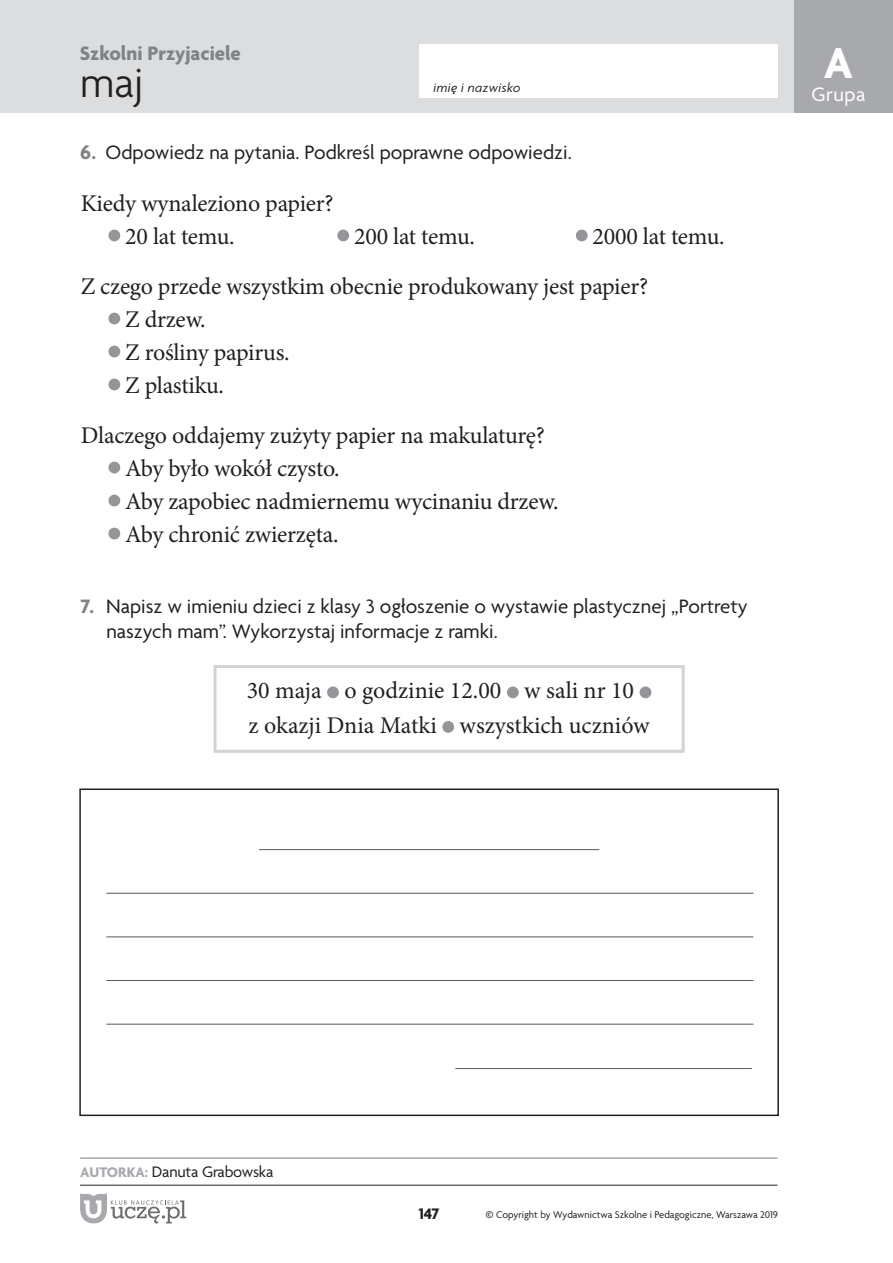
<style>
.page{position:relative;width:893px;height:1263px;background:#fff}
.page>*{position:absolute;margin:0;border:0;box-sizing:border-box;transform-origin:0 0}
.t1{font:700 46.5px "Agenda Pl";color:#fff}
.t2{font:300 45px "Agenda Pl";color:#231f20}
.t3{font:24px/33px "Minion Pro";letter-spacing:-.01em;color:#231f20}
.t4{font:21px/25.2px "Agenda Pl";color:#231f20}
.t5{font:700 21px "Agenda Pl";color:#808285}
.t6{font:21px "Agenda Pl";letter-spacing:.025em;color:#fff}
.t7{font:16.5px "Agenda Pl";letter-spacing:-.01em;color:#231f20}
.t8{font:700 16.5px "Agenda Pl";color:#231f20}
.t9{font:italic 13.5px "Agenda Pl";letter-spacing:.025em;color:#231f20}
.t10{font:10.5px "Agenda Pl";color:#231f20}
.s1{font-weight:700;color:#808285}
.s2{font-weight:700;font-size:15px;color:#a8a9ad}
.s3{font-size:13.5px}
</style>
<div class="page">
<div style="left:0;top:0;width:893px;height:113px;background:#dcdddf"></div>
<div style="left:794px;top:0;width:99px;height:113px;background:#a8a9ad"></div>
<div style="left:419px;top:45px;width:358px;height:53px;background:#fff"></div>
<svg style="left:80px;top:1193px;width:106px;height:30px"></svg>
<hr style="left:80px;top:1185px;width:697px;height:1px;background:#231f20">
<hr style="left:80px;top:1157px;width:697px;height:2px;background:#a8a9ad">
<div style="left:108px;top:230px;width:12px;height:11px;background:#939598;border-radius:50%"></div>
<div style="left:337px;top:230px;width:12px;height:11px;background:#939598;border-radius:50%"></div>
<div style="left:576px;top:230px;width:12px;height:11px;background:#939598;border-radius:50%"></div>
<div style="left:108px;top:313px;width:12px;height:11px;background:#939598;border-radius:50%"></div>
<div style="left:108px;top:346px;width:12px;height:11px;background:#939598;border-radius:50%"></div>
<div style="left:108px;top:379px;width:12px;height:11px;background:#939598;border-radius:50%"></div>
<div style="left:108px;top:462px;width:12px;height:11px;background:#939598;border-radius:50%"></div>
<div style="left:108px;top:495px;width:12px;height:11px;background:#939598;border-radius:50%"></div>
<div style="left:108px;top:528px;width:12px;height:11px;background:#939598;border-radius:50%"></div>
<hr style="left:259px;top:849px;width:340px;height:1px;background:#57585a">
<hr style="left:106px;top:893px;width:647px;height:1px;background:#57585a">
<hr style="left:106px;top:936px;width:647px;height:1px;background:#57585a">
<hr style="left:106px;top:980px;width:647px;height:1px;background:#57585a">
<hr style="left:106px;top:1024px;width:647px;height:1px;background:#57585a">
<hr style="left:455px;top:1068px;width:297px;height:1px;background:#57585a">
<div style="left:79px;top:788px;width:700px;height:328px;border:2px solid #231f20"></div>
<div style="left:327px;top:686px;width:12px;height:12px;background:#939598;border-radius:50%"></div>
<div style="left:507px;top:686px;width:12px;height:12px;background:#939598;border-radius:50%"></div>
<div style="left:640px;top:686px;width:11px;height:12px;background:#939598;border-radius:50%"></div>
<div style="left:442px;top:721px;width:12px;height:12px;background:#939598;border-radius:50%"></div>
<div style="left:214px;top:665px;width:471px;height:88px;border:3px solid #d1d2d4"></div>
<p class="t5" style="left:80px;top:40px;width:162px">Szkolni Przyjaciele</p>
<h2 class="t2" style="left:80px;top:56px;width:65px">maj</h2>
<p class="t4" style="left:80px;top:139px;width:493px"><span class="s1">6.</span> Odpowiedz na pytania. Podkreśl poprawne odpowiedzi.</p>
<p class="t3" style="left:125px;top:186px;width:210px;text-indent:-44px">Kiedy wynaleziono papier?<br>20 lat temu.</p>
<p class="t9" style="left:433px;top:79px;width:89px">imię i nazwisko</p>
<p class="t3" style="left:81px;top:211px;width:645px;line-height:49.9px;text-indent:512px">2000 lat temu.<br>Z czego przede wszystkim obecnie produkowany jest papier?</p>
<p class="t3" style="left:125px;top:302px;width:166px">Z drzew.<br>Z rośliny papirus.<br>Z plastiku.</p>
<p class="t3" style="left:125px;top:418px;width:435px;text-indent:-44px">Dlaczego oddajemy zużyty papier na makulaturę?<br>Aby było wokół czysto.<br>Aby zapobiec nadmiernemu wycinaniu drzew.<br>Aby chronić zwierzęta.</p>
<p class="t3" style="left:354px;top:219px;width:122px">200 lat temu.</p>
<p class="t4" style="left:106px;top:593px;width:643px;text-indent:-26px"><span class="s1">7.</span> Napisz w imieniu dzieci z klasy 3 ogłoszenie o wystawie plastycznej „Portrety naszych mam”. Wykorzystaj informacje z ramki.</p>
<p class="t3" style="left:247px;top:673px;width:404px;line-height:34.5px">30 maja o godzinie 12.00 w sali nr 10 z okazji Dnia Matki wszystkich uczniów</p>
<h1 class="t1" style="left:824px;top:34px;width:31px">A</h1>
<p class="t6" style="left:811px;top:81px;width:55px">Grupa</p>
<p class="t7" style="left:80px;top:1162px;width:195px"><span class="s2">AUTORKA:</span> Danuta Grabowska</p>
<p class="t8" style="left:419px;top:1204px;width:22px">147</p>
<p class="t10" style="left:486px;top:1208px;width:294px"><span class="s3">©</span> Copyright by Wydawnictwa Szkolne i Pedagogiczne, Warszawa 2019</p>
</div>
